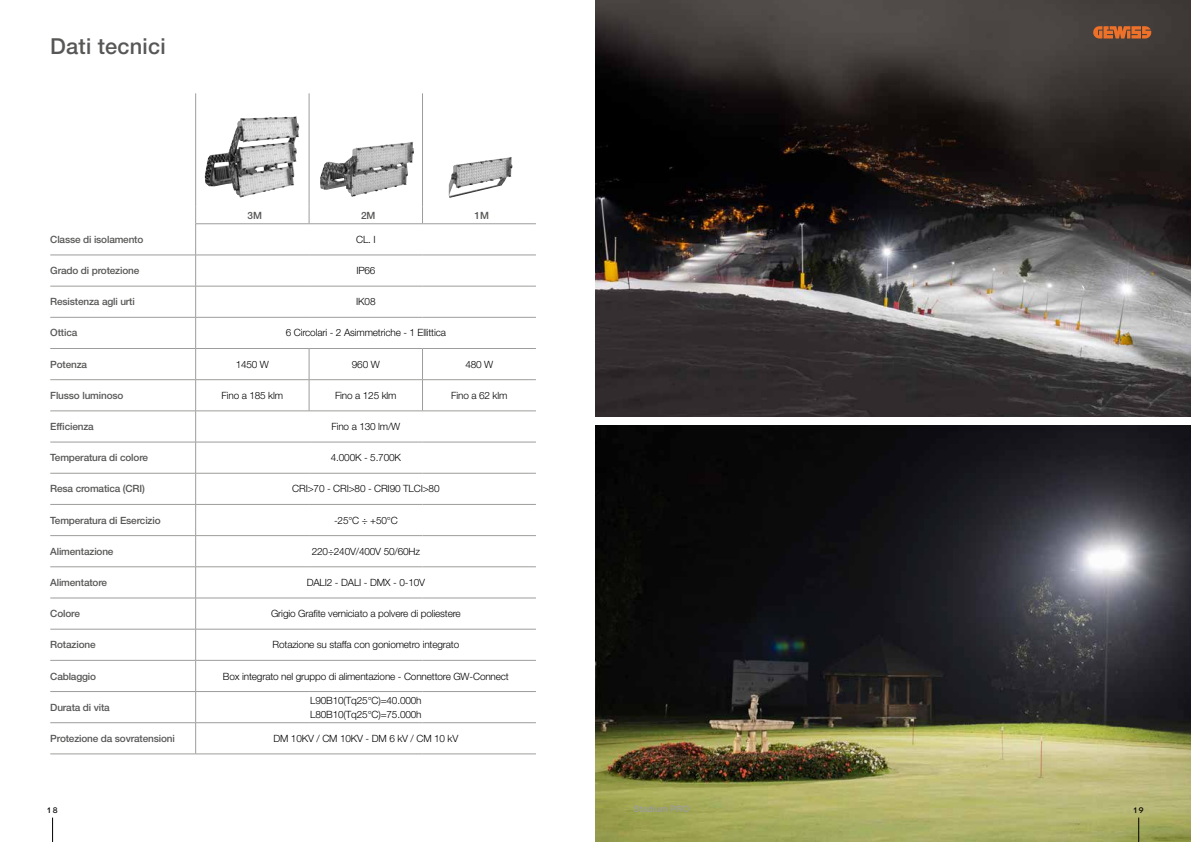
<style>
.page{position:relative;width:1191px;height:842px;background:#fff}
.page>*{position:absolute;margin:0;border:0;box-sizing:border-box;transform-origin:0 0}
.t1{font:500 22px "Helvetica Neue LT Std";letter-spacing:.01em;color:#575756}
.t2{font:300 10px/14px "Helvetica Neue LT Std";letter-spacing:-.015em;color:#000}
.t3{font:500 10px "Helvetica Neue LT Std";letter-spacing:-.015em;color:#575756}
.t4{font:500 9px "Helvetica Neue LT Std";color:#9d9d9c}
.t5{font:500 8px "Novecentowide";color:#000}
</style>
<div class="page">
<svg style="left:309px;top:207px;width:1px;height:16px"></svg>
<svg style="left:422px;top:207px;width:1px;height:16px"></svg>
<hr style="left:195px;top:223px;width:114px;height:1px;background:#9d9d9c">
<hr style="left:195px;top:224px;width:1px;height:31px;background:#9d9d9c">
<hr style="left:309px;top:223px;width:113px;height:1px;background:#9d9d9c">
<hr style="left:422px;top:223px;width:114px;height:1px;background:#9d9d9c">
<hr style="left:50px;top:255px;width:146px;height:1px;background:#9d9d9c">
<hr style="left:196px;top:255px;width:113px;height:1px;background:#9d9d9c">
<hr style="left:195px;top:255px;width:1px;height:31px;background:#9d9d9c">
<hr style="left:309px;top:255px;width:113px;height:1px;background:#9d9d9c">
<hr style="left:422px;top:255px;width:114px;height:1px;background:#9d9d9c">
<hr style="left:50px;top:286px;width:146px;height:1px;background:#9d9d9c">
<hr style="left:196px;top:286px;width:113px;height:1px;background:#9d9d9c">
<hr style="left:195px;top:286px;width:1px;height:31px;background:#9d9d9c">
<hr style="left:309px;top:286px;width:113px;height:1px;background:#9d9d9c">
<hr style="left:422px;top:286px;width:114px;height:1px;background:#9d9d9c">
<hr style="left:50px;top:317px;width:146px;height:1px;background:#9d9d9c">
<hr style="left:196px;top:317px;width:113px;height:1px;background:#9d9d9c">
<hr style="left:195px;top:318px;width:1px;height:30px;background:#9d9d9c">
<hr style="left:309px;top:317px;width:113px;height:1px;background:#9d9d9c">
<hr style="left:422px;top:317px;width:114px;height:1px;background:#9d9d9c">
<hr style="left:50px;top:348px;width:146px;height:1px;background:#9d9d9c">
<hr style="left:196px;top:348px;width:113px;height:1px;background:#9d9d9c">
<hr style="left:195px;top:349px;width:1px;height:30px;background:#9d9d9c">
<hr style="left:309px;top:348px;width:113px;height:1px;background:#9d9d9c">
<hr style="left:309px;top:349px;width:1px;height:30px;background:#9d9d9c">
<hr style="left:422px;top:348px;width:114px;height:1px;background:#9d9d9c">
<hr style="left:422px;top:349px;width:1px;height:30px;background:#9d9d9c">
<hr style="left:50px;top:379px;width:146px;height:1px;background:#9d9d9c">
<hr style="left:196px;top:379px;width:113px;height:1px;background:#9d9d9c">
<hr style="left:195px;top:380px;width:1px;height:31px;background:#9d9d9c">
<hr style="left:309px;top:379px;width:113px;height:1px;background:#9d9d9c">
<hr style="left:309px;top:380px;width:1px;height:31px;background:#9d9d9c">
<hr style="left:422px;top:379px;width:114px;height:1px;background:#9d9d9c">
<hr style="left:422px;top:380px;width:1px;height:31px;background:#9d9d9c">
<hr style="left:50px;top:411px;width:146px;height:1px;background:#9d9d9c">
<hr style="left:196px;top:411px;width:113px;height:1px;background:#9d9d9c">
<hr style="left:195px;top:411px;width:1px;height:31px;background:#9d9d9c">
<hr style="left:309px;top:411px;width:113px;height:1px;background:#9d9d9c">
<hr style="left:422px;top:411px;width:114px;height:1px;background:#9d9d9c">
<hr style="left:50px;top:442px;width:146px;height:1px;background:#9d9d9c">
<hr style="left:196px;top:442px;width:113px;height:1px;background:#9d9d9c">
<hr style="left:195px;top:442px;width:1px;height:31px;background:#9d9d9c">
<hr style="left:309px;top:442px;width:113px;height:1px;background:#9d9d9c">
<hr style="left:422px;top:442px;width:114px;height:1px;background:#9d9d9c">
<hr style="left:50px;top:473px;width:146px;height:1px;background:#9d9d9c">
<hr style="left:196px;top:473px;width:113px;height:1px;background:#9d9d9c">
<hr style="left:195px;top:473px;width:1px;height:31px;background:#9d9d9c">
<hr style="left:309px;top:473px;width:113px;height:1px;background:#9d9d9c">
<hr style="left:422px;top:473px;width:114px;height:1px;background:#9d9d9c">
<hr style="left:50px;top:504px;width:146px;height:1px;background:#9d9d9c">
<hr style="left:196px;top:504px;width:113px;height:1px;background:#9d9d9c">
<hr style="left:195px;top:505px;width:1px;height:30px;background:#9d9d9c">
<hr style="left:309px;top:504px;width:113px;height:1px;background:#9d9d9c">
<hr style="left:422px;top:504px;width:114px;height:1px;background:#9d9d9c">
<hr style="left:50px;top:535px;width:146px;height:1px;background:#9d9d9c">
<hr style="left:196px;top:535px;width:113px;height:1px;background:#9d9d9c">
<hr style="left:195px;top:536px;width:1px;height:30px;background:#9d9d9c">
<hr style="left:309px;top:535px;width:113px;height:1px;background:#9d9d9c">
<hr style="left:422px;top:535px;width:114px;height:1px;background:#9d9d9c">
<hr style="left:50px;top:566px;width:146px;height:1px;background:#9d9d9c">
<hr style="left:196px;top:566px;width:113px;height:1px;background:#9d9d9c">
<hr style="left:195px;top:567px;width:1px;height:31px;background:#9d9d9c">
<hr style="left:309px;top:566px;width:113px;height:1px;background:#9d9d9c">
<hr style="left:422px;top:566px;width:114px;height:1px;background:#9d9d9c">
<hr style="left:50px;top:598px;width:146px;height:1px;background:#9d9d9c">
<hr style="left:196px;top:598px;width:113px;height:1px;background:#9d9d9c">
<hr style="left:195px;top:598px;width:1px;height:31px;background:#9d9d9c">
<hr style="left:309px;top:598px;width:113px;height:1px;background:#9d9d9c">
<hr style="left:422px;top:598px;width:114px;height:1px;background:#9d9d9c">
<hr style="left:50px;top:629px;width:146px;height:1px;background:#9d9d9c">
<hr style="left:196px;top:629px;width:113px;height:1px;background:#9d9d9c">
<hr style="left:195px;top:629px;width:1px;height:31px;background:#9d9d9c">
<hr style="left:309px;top:629px;width:113px;height:1px;background:#9d9d9c">
<hr style="left:422px;top:629px;width:114px;height:1px;background:#9d9d9c">
<hr style="left:50px;top:660px;width:146px;height:1px;background:#9d9d9c">
<hr style="left:196px;top:660px;width:113px;height:1px;background:#9d9d9c">
<hr style="left:195px;top:661px;width:1px;height:30px;background:#9d9d9c">
<hr style="left:309px;top:660px;width:113px;height:1px;background:#9d9d9c">
<hr style="left:422px;top:660px;width:114px;height:1px;background:#9d9d9c">
<hr style="left:50px;top:691px;width:146px;height:1px;background:#9d9d9c">
<hr style="left:196px;top:691px;width:113px;height:1px;background:#9d9d9c">
<hr style="left:195px;top:692px;width:1px;height:30px;background:#9d9d9c">
<hr style="left:309px;top:691px;width:113px;height:1px;background:#9d9d9c">
<hr style="left:422px;top:691px;width:114px;height:1px;background:#9d9d9c">
<hr style="left:50px;top:722px;width:146px;height:1px;background:#9d9d9c">
<hr style="left:196px;top:722px;width:113px;height:1px;background:#9d9d9c">
<hr style="left:195px;top:723px;width:1px;height:31px;background:#9d9d9c">
<hr style="left:309px;top:722px;width:113px;height:1px;background:#9d9d9c">
<hr style="left:422px;top:722px;width:114px;height:1px;background:#9d9d9c">
<hr style="left:50px;top:754px;width:146px;height:1px;background:#9d9d9c">
<hr style="left:196px;top:754px;width:113px;height:1px;background:#9d9d9c">
<hr style="left:309px;top:754px;width:113px;height:1px;background:#9d9d9c">
<hr style="left:422px;top:754px;width:114px;height:1px;background:#9d9d9c">
<hr style="left:309px;top:93px;width:1px;height:114px;background:#9d9d9c">
<hr style="left:422px;top:93px;width:1px;height:114px;background:#9d9d9c">
<hr style="left:195px;top:93px;width:1px;height:114px;background:#9d9d9c">
<svg style="left:195px;top:207px;width:1px;height:16px"></svg>
<img style="left:595px;top:425px;width:596px;height:417px">
<img style="left:595px;top:0;width:596px;height:417px">
<img style="left:205px;top:116px;width:91px;height:81px">
<img style="left:320px;top:142px;width:91px;height:55px">
<img style="left:449px;top:157px;width:61px;height:40px">
<svg style="left:1138px;top:818px;width:1px;height:24px"></svg>
<svg style="left:52px;top:818px;width:1px;height:24px"></svg>
<svg style="left:1093px;top:26px;width:58px;height:13px"></svg>
<h1 class="t1" style="left:50px;top:33px;width:117px">Dati tecnici</h1>
<p class="t3" style="left:248px;top:209px;width:16px">3M</p>
<p class="t3" style="left:361px;top:209px;width:16px">2M</p>
<p class="t3" style="left:474px;top:209px;width:16px">1M</p>
<p class="t3" style="left:50px;top:233px;width:95px">Classe di isolamento</p>
<p class="t2" style="left:356px;top:232px;width:21px">CL. I</p>
<p class="t3" style="left:50px;top:265px;width:90px">Grado di protezione</p>
<p class="t2" style="left:356px;top:263px;width:21px">IP66</p>
<p class="t3" style="left:50px;top:296px;width:86px">Resistenza agli urti</p>
<p class="t2" style="left:356px;top:294px;width:21px">IK08</p>
<p class="t3" style="left:50px;top:327px;width:29px">Ottica</p>
<p class="t2" style="left:286px;top:326px;width:162px">6 Circolari - 2 Asimmetriche - 1 Ellittica</p>
<p class="t3" style="left:50px;top:358px;width:38px">Potenza</p>
<p class="t2" style="left:236px;top:357px;width:35px">1450 W</p>
<p class="t2" style="left:352px;top:357px;width:29px">960 W</p>
<p class="t2" style="left:465px;top:357px;width:29px">480 W</p>
<p class="t3" style="left:50px;top:389px;width:75px">Flusso luminoso</p>
<p class="t2" style="left:221px;top:388px;width:63px">Fino a 185 klm</p>
<p class="t2" style="left:335px;top:388px;width:63px">Fino a 125 klm</p>
<p class="t2" style="left:451px;top:388px;width:58px">Fino a 62 klm</p>
<p class="t3" style="left:50px;top:420px;width:45px">Efficienza</p>
<p class="t2" style="left:331px;top:419px;width:70px">Fino a 130 lm/W</p>
<p class="t3" style="left:50px;top:452px;width:99px">Temperatura di colore</p>
<p class="t2" style="left:331px;top:450px;width:72px">4.000K - 5.700K</p>
<p class="t3" style="left:50px;top:483px;width:96px">Resa cromatica (CRI)</p>
<p class="t2" style="left:292px;top:482px;width:149px">CRI&gt;70 - CRI&gt;80 - CRI90 TLCI&gt;80</p>
<p class="t3" style="left:50px;top:514px;width:112px">Temperatura di Esercizio</p>
<p class="t2" style="left:334px;top:513px;width:65px">-25°C ÷ +50°C</p>
<p class="t3" style="left:50px;top:545px;width:65px">Alimentazione</p>
<p class="t2" style="left:312px;top:544px;width:110px">220÷240V/400V 50/60Hz</p>
<p class="t3" style="left:50px;top:576px;width:58px">Alimentatore</p>
<p class="t2" style="left:307px;top:575px;width:120px">DALI2 - DALI - DMX - 0-10V</p>
<p class="t3" style="left:50px;top:608px;width:31px">Colore</p>
<p class="t2" style="left:271px;top:606px;width:191px">Grigio Grafite verniciato a polvere di poliestere</p>
<p class="t3" style="left:50px;top:639px;width:47px">Rotazione</p>
<p class="t2" style="left:273px;top:637px;width:188px">Rotazione su staffa con goniometro integrato</p>
<p class="t3" style="left:50px;top:670px;width:47px">Cablaggio</p>
<p class="t2" style="left:223px;top:669px;width:287px">Box integrato nel gruppo di alimentazione - Connettore GW-Connect</p>
<p class="t3" style="left:50px;top:701px;width:61px">Durata di vita</p>
<p class="t2" style="left:310px;top:693px;width:113px">L90B10(Tq25°C)=40.000h<br>L80B10(Tq25°C)=75.000h</p>
<p class="t3" style="left:50px;top:732px;width:126px">Protezione da sovratensioni</p>
<p class="t2" style="left:273px;top:731px;width:186px">DM 10KV / CM 10KV - DM 6 kV / CM 10 kV</p>
<p class="t5" style="left:47px;top:805px;width:12px">18</p>
<p class="t4" style="left:633px;top:803px;width:58px">Stadium PRO</p>
<p class="t5" style="left:1133px;top:805px;width:12px">19</p>
</div>
